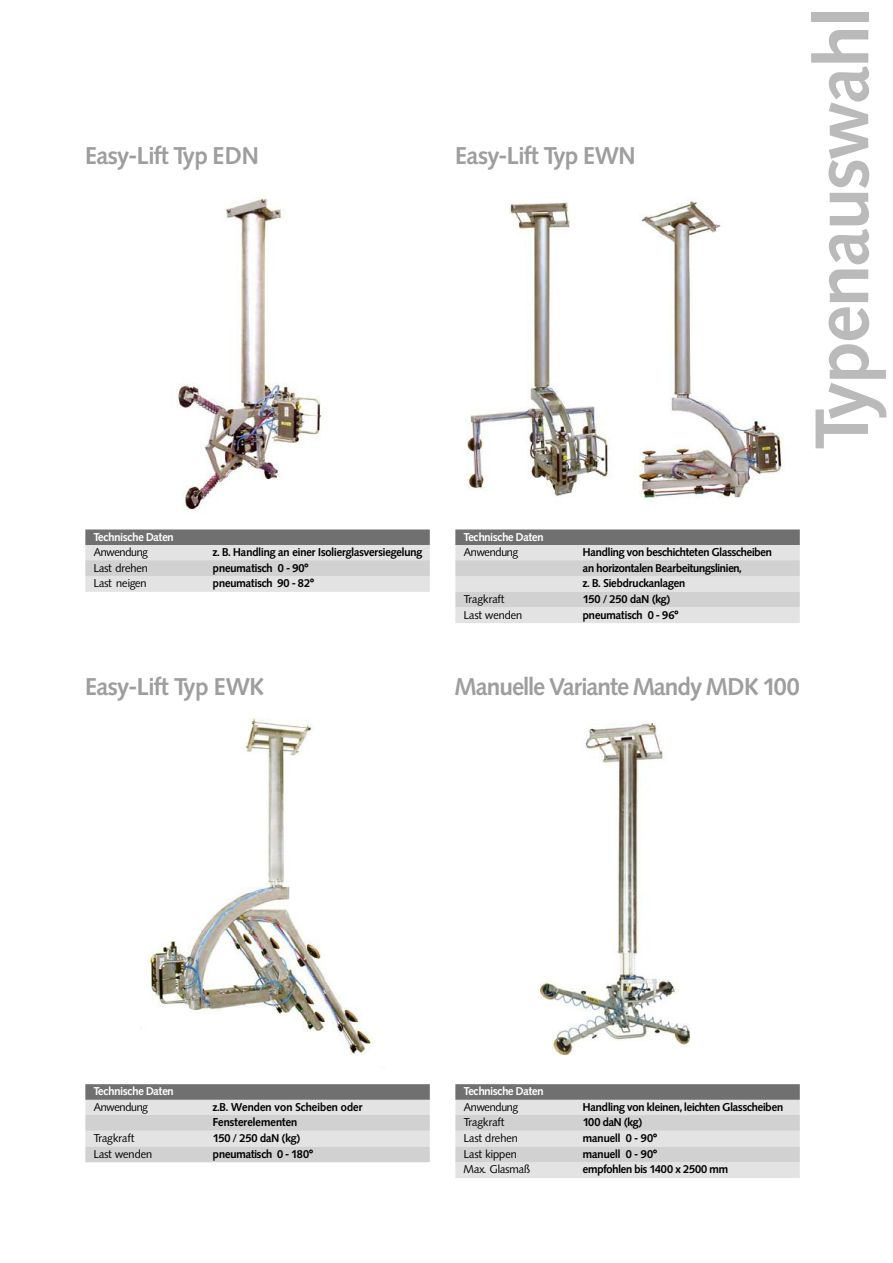
<style>
.page{position:relative;width:893px;height:1263px;background:#fff}
.page>*{position:absolute;margin:0;border:0;box-sizing:border-box;transform-origin:0 0}
.t1{font:75px "Synthese BSK Bold+OLTUIW";color:#bababa}
.t2{font:24px "Synthese BSK Bold+OLTUIW";color:#9e9e9e}
.t3{font:24px "Synthese BSK Bold+OLTUIW";letter-spacing:-.02em;color:#9e9e9e}
.t4{font:11.25px/15.6px "Synthese BSK Bold+OLTUIW";color:#000}
.t5{font:11.25px "Synthese BSK Roman+VTDAZD";color:#000}
.t6{font:11.25px "Synthese BSK Bold+OLTUIW";letter-spacing:-.01em;color:#fff}
.t7{font:11.25px "Synthese BSK Roman+VTDAZD";letter-spacing:-.025em;color:#000}
</style>
<div class="page">
<img style="left:540px;top:723px;width:149px;height:331px">
<img style="left:149px;top:719px;width:224px;height:337px">
<img style="left:634px;top:201px;width:150px;height:301px">
<img style="left:467px;top:202px;width:142px;height:295px">
<img style="left:176px;top:197px;width:147px;height:313px">
<div style="left:456px;top:1163px;width:343px;height:14px;background:#e3e3e3"></div>
<div style="left:455px;top:1162px;width:345px;height:16px;border:1px solid #e3e3e3"></div>
<div style="left:86px;top:530px;width:343px;height:14px;background:#707070"></div>
<div style="left:85px;top:529px;width:345px;height:16px;border:1px solid #707070"></div>
<div style="left:86px;top:546px;width:343px;height:14px;background:#e3e3e3"></div>
<div style="left:85px;top:545px;width:345px;height:16px;border:1px solid #e3e3e3"></div>
<div style="left:86px;top:561px;width:343px;height:14px;background:#d1d1d1"></div>
<div style="left:85px;top:560px;width:345px;height:16px;border:1px solid #d1d1d1"></div>
<div style="left:86px;top:577px;width:343px;height:14px;background:#e3e3e3"></div>
<div style="left:85px;top:576px;width:345px;height:16px;border:1px solid #e3e3e3"></div>
<div style="left:86px;top:1131px;width:343px;height:15px;background:#e3e3e3"></div>
<div style="left:86px;top:1147px;width:343px;height:14px;background:#d1d1d1"></div>
<div style="left:85px;top:1146px;width:345px;height:16px;border:1px solid #d1d1d1"></div>
<div style="left:86px;top:1085px;width:343px;height:14px;background:#707070"></div>
<div style="left:85px;top:1084px;width:345px;height:16px;border:1px solid #707070"></div>
<div style="left:86px;top:1100px;width:343px;height:15px;background:#e3e3e3"></div>
<div style="left:86px;top:1116px;width:343px;height:14px;background:#d1d1d1"></div>
<div style="left:85px;top:1115px;width:345px;height:16px;border:1px solid #d1d1d1"></div>
<div style="left:456px;top:1131px;width:343px;height:15px;background:#e3e3e3"></div>
<div style="left:456px;top:1147px;width:343px;height:14px;background:#d1d1d1"></div>
<div style="left:455px;top:1146px;width:345px;height:16px;border:1px solid #d1d1d1"></div>
<div style="left:456px;top:1085px;width:343px;height:14px;background:#707070"></div>
<div style="left:455px;top:1084px;width:345px;height:16px;border:1px solid #707070"></div>
<div style="left:456px;top:1100px;width:343px;height:15px;background:#e3e3e3"></div>
<div style="left:456px;top:1116px;width:343px;height:14px;background:#d1d1d1"></div>
<div style="left:455px;top:1115px;width:345px;height:16px;border:1px solid #d1d1d1"></div>
<div style="left:456px;top:577px;width:343px;height:14px;background:#e3e3e3"></div>
<div style="left:455px;top:576px;width:345px;height:16px;border:1px solid #e3e3e3"></div>
<div style="left:456px;top:592px;width:343px;height:15px;background:#d1d1d1"></div>
<div style="left:456px;top:608px;width:343px;height:14px;background:#e3e3e3"></div>
<div style="left:455px;top:607px;width:345px;height:16px;border:1px solid #e3e3e3"></div>
<div style="left:456px;top:530px;width:343px;height:14px;background:#707070"></div>
<div style="left:455px;top:529px;width:345px;height:16px;border:1px solid #707070"></div>
<div style="left:456px;top:546px;width:343px;height:14px;background:#e3e3e3"></div>
<div style="left:455px;top:545px;width:345px;height:16px;border:1px solid #e3e3e3"></div>
<div style="left:456px;top:561px;width:343px;height:14px;background:#d1d1d1"></div>
<div style="left:455px;top:560px;width:345px;height:16px;border:1px solid #d1d1d1"></div>
<h2 class="t2" style="left:85px;top:142px;width:175px">Easy-Lift Typ EDN</h2>
<h2 class="t2" style="left:455px;top:142px;width:181px">Easy-Lift Typ EWN</h2>
<h1 class="t1" style="left:801px;top:448px;width:441px;rotate:-90deg">Typenauswahl</h1>
<p class="t6" style="left:94px;top:531px;width:81px">Technische Daten</p>
<p class="t7" style="left:94px;top:546px;width:55px">Anwendung</p>
<p class="t4" style="left:213px;top:545px;width:211px">z. B. Handling an einer Isolierglasversiegelung</p>
<p class="t5" style="left:94px;top:562px;width:56px">Last drehen</p>
<p class="t4" style="left:213px;top:560px;width:97px">pneumatisch 0 - 90°</p>
<p class="t5" style="left:94px;top:578px;width:54px">Last neigen</p>
<p class="t4" style="left:213px;top:576px;width:103px">pneumatisch 90 - 82°</p>
<p class="t6" style="left:464px;top:531px;width:81px">Technische Daten</p>
<p class="t7" style="left:464px;top:546px;width:56px">Anwendung</p>
<p class="t4" style="left:583px;top:545px;width:191px">Handling von beschichteten Glasscheiben an horizontalen Bearbeitungslinien,<br>z. B. Siebdruckanlagen</p>
<p class="t5" style="left:464px;top:593px;width:42px">Tragkraft</p>
<p class="t4" style="left:583px;top:591px;width:89px">150 / 250 daN (kg)</p>
<p class="t5" style="left:464px;top:609px;width:60px">Last wenden</p>
<p class="t4" style="left:583px;top:607px;width:97px">pneumatisch 0 - 96°</p>
<h2 class="t2" style="left:85px;top:674px;width:179px">Easy-Lift Typ EWK</h2>
<h2 class="t3" style="left:455px;top:674px;width:346px">Manuelle Variante Mandy MDK 100</h2>
<p class="t6" style="left:94px;top:1085px;width:81px">Technische Daten</p>
<p class="t7" style="left:94px;top:1101px;width:55px">Anwendung</p>
<p class="t4" style="left:213px;top:1099px;width:151px">z.B. Wenden von Scheiben oder<br>Fensterelementen</p>
<p class="t5" style="left:94px;top:1132px;width:42px">Tragkraft</p>
<p class="t4" style="left:213px;top:1130px;width:89px">150 / 250 daN (kg)</p>
<p class="t5" style="left:94px;top:1148px;width:60px">Last wenden</p>
<p class="t4" style="left:213px;top:1146px;width:102px">pneumatisch 0 - 180°</p>
<p class="t6" style="left:464px;top:1085px;width:81px">Technische Daten</p>
<p class="t7" style="left:464px;top:1101px;width:56px">Anwendung</p>
<p class="t4" style="left:583px;top:1099px;width:202px">Handling von kleinen, leichten Glasscheiben</p>
<p class="t5" style="left:464px;top:1116px;width:42px">Tragkraft</p>
<p class="t4" style="left:583px;top:1115px;width:61px">100 daN (kg)</p>
<p class="t5" style="left:464px;top:1132px;width:55px">Last drehen</p>
<p class="t4" style="left:583px;top:1130px;width:76px">manuell 0 - 90°</p>
<p class="t5" style="left:464px;top:1148px;width:54px">Last kippen</p>
<p class="t4" style="left:583px;top:1146px;width:76px">manuell 0 - 90°</p>
<p class="t5" style="left:464px;top:1163px;width:68px">Max. Glasmaß</p>
<p class="t4" style="left:583px;top:1162px;width:147px">empfohlen bis 1400 x 2500 mm</p>
</div>
